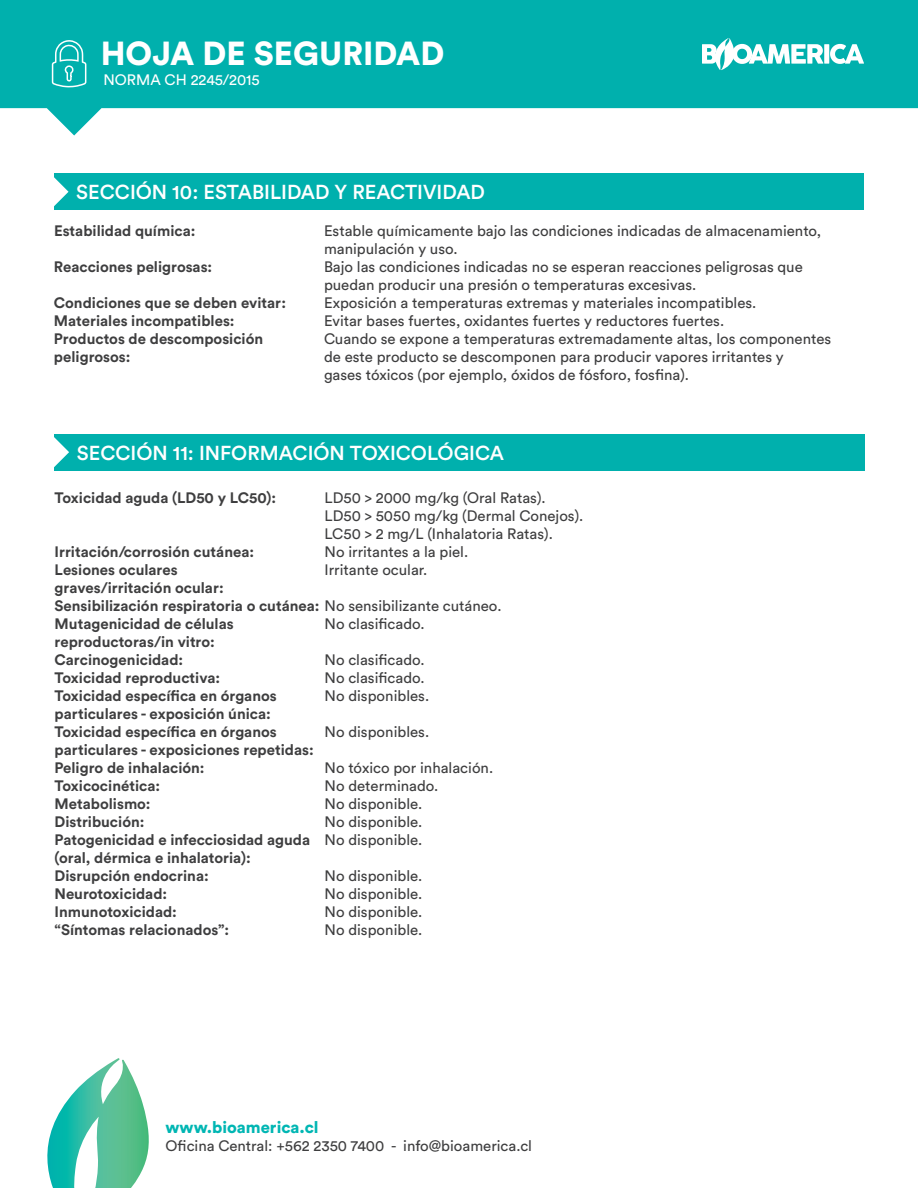
<style>
.page{position:relative;width:918px;height:1188px;background:#fff}
.page>*{position:absolute;margin:0;border:0;box-sizing:border-box;transform-origin:0 0}
.t1{font:900 33px "Circular Std";color:#fff}
.t2{font:500 20.1px "Circular Std";color:#fff}
.t3{font:900 16.5px "Circular Std";color:#00b6b3}
.t4{font:15px/18px "Circular Std";color:#3e3e3f}
.t5{font:700 15px/18px "Circular Std";color:#3e3e3f}
.t6{font:15px "Circular Std";color:#fff}
.s1{font-weight:400}
</style>
<div class="page">
<svg style="left:47px;top:1058px;width:102px;height:130px"></svg>
<svg style="left:0;top:0;width:918px;height:136px;fill:#00b0ad"></svg>
<svg style="left:702px;top:38px;width:162px;height:32px"></svg>
<svg style="left:51px;top:39px;width:36px;height:49px;background:#32bfbd"></svg>
<div style="left:54px;top:173px;width:810px;height:37px;background:#00b0ad"></div>
<svg style="left:54px;top:177px;width:15px;height:29px"></svg>
<div style="left:55px;top:434px;width:810px;height:36px;background:#00b0ad"></div>
<svg style="left:54px;top:434px;width:15px;height:37px"></svg>
<h1 class="t1" style="left:101px;top:31px;width:345px">HOJA DE SEGURIDAD</h1>
<p class="t6" style="left:104px;top:70px;width:158px">NORMA CH 2245/2015</p>
<h2 class="t2" style="left:76px;top:180px;width:410px">SECCIÓN 10: ESTABILIDAD Y REACTIVIDAD</h2>
<p class="t5" style="left:54px;top:222px;width:143px">Estabilidad química:</p>
<p class="t4" style="left:324px;top:222px;width:499px">Estable químicamente bajo las condiciones indicadas de almacenamiento, manipulación y uso.</p>
<p class="t5" style="left:54px;top:258px;width:160px">Reacciones peligrosas:</p>
<p class="t4" style="left:324px;top:258px;width:480px">Bajo las condiciones indicadas no se esperan reacciones peligrosas que puedan producir una presión o temperaturas excesivas.</p>
<p class="t5" style="left:54px;top:294px;width:234px">Condiciones que se deben evitar:</p>
<p class="t4" style="left:324px;top:294px;width:434px">Exposición a temperaturas extremas y materiales incompatibles.</p>
<p class="t5" style="left:54px;top:312px;width:182px">Materiales incompatibles:</p>
<p class="t4" style="left:324px;top:312px;width:402px">Evitar bases fuertes, oxidantes fuertes y reductores fuertes.</p>
<p class="t5" style="left:54px;top:330px;width:211px">Productos de descomposición</p>
<p class="t4" style="left:324px;top:330px;width:509px">Cuando se expone a temperaturas extremadamente altas, los componentes</p>
<p class="t5" style="left:54px;top:348px;width:78px">peligrosos:</p>
<p class="t4" style="left:324px;top:348px;width:461px">de este producto se descomponen para producir vapores irritantes y gases tóxicos (por ejemplo, óxidos de fósforo, fosfina).</p>
<h2 class="t2" style="left:77px;top:440px;width:429px">SECCIÓN 11: INFORMACIÓN TOXICOLÓGICA</h2>
<p class="t5" style="left:55px;top:489px;width:223px">Toxicidad aguda (LD50 y LC50):</p>
<p class="t4" style="left:325px;top:489px;width:260px">LD50 &gt; 2000 mg/kg (Oral Ratas).<br>LD50 &gt; 5050 mg/kg (Dermal Conejos).<br>LC50 &gt; 2 mg/L (Inhalatoria Ratas).</p>
<p class="t5" style="left:55px;top:543px;width:201px">Irritación/corrosión cutánea:</p>
<p class="t4" style="left:325px;top:543px;width:145px">No irritantes a la piel.</p>
<p class="t5" style="left:55px;top:561px;width:125px">Lesiones oculares</p>
<p class="t4" style="left:325px;top:561px;width:104px">Irritante ocular.</p>
<p class="t5" style="left:55px;top:579px;width:448px">graves/irritación ocular:<br>Sensibilización respiratoria o cutánea: <span class="s1">No sensibilizante cutáneo.<br></span>Mutagenicidad de células</p>
<p class="t4" style="left:325px;top:615px;width:102px">No clasificado.</p>
<p class="t5" style="left:55px;top:633px;width:162px">reproductoras/in vitro:<br>Carcinogenicidad:</p>
<p class="t4" style="left:325px;top:651px;width:102px">No clasificado.</p>
<p class="t5" style="left:55px;top:669px;width:167px">Toxicidad reproductiva:</p>
<p class="t4" style="left:325px;top:669px;width:102px">No clasificado.</p>
<p class="t5" style="left:55px;top:687px;width:224px">Toxicidad específica en órganos</p>
<p class="t4" style="left:325px;top:687px;width:106px">No disponibles.</p>
<p class="t5" style="left:55px;top:705px;width:224px">particulares - exposición única:<br>Toxicidad específica en órganos</p>
<p class="t4" style="left:325px;top:723px;width:106px">No disponibles.</p>
<p class="t5" style="left:55px;top:741px;width:261px">particulares - exposiciones repetidas:<br>Peligro de inhalación:</p>
<p class="t4" style="left:325px;top:759px;width:170px">No tóxico por inhalación.</p>
<p class="t5" style="left:55px;top:777px;width:107px">Toxicocinética:</p>
<p class="t4" style="left:325px;top:777px;width:115px">No determinado.</p>
<p class="t5" style="left:55px;top:795px;width:98px">Metabolismo:</p>
<p class="t4" style="left:325px;top:795px;width:99px">No disponible.</p>
<p class="t5" style="left:55px;top:813px;width:91px">Distribución:</p>
<p class="t5" style="left:55px;top:813px;width:369px;text-indent:270px"><span class="s1">No disponible.<br></span>Patogenicidad e infecciosidad aguda <span class="s1">No disponible. </span>(oral, dérmica e inhalatoria):<br>Disrupción endocrina:</p>
<p class="t4" style="left:325px;top:867px;width:99px">No disponible.</p>
<p class="t5" style="left:55px;top:885px;width:114px">Neurotoxicidad:</p>
<p class="t4" style="left:325px;top:885px;width:99px">No disponible.</p>
<p class="t5" style="left:55px;top:903px;width:124px">Inmunotoxicidad:</p>
<p class="t4" style="left:325px;top:903px;width:99px">No disponible.</p>
<p class="t5" style="left:55px;top:921px;width:176px">“Síntomas relacionados”:</p>
<p class="t4" style="left:325px;top:921px;width:99px">No disponible.</p>
<p class="t3" style="left:166px;top:1117px;width:155px">www.bioamerica.cl</p>
<p class="t4" style="left:166px;top:1137px;width:368px">Oficina Central: +562 2350 7400 - info@bioamerica.cl</p>
</div>
